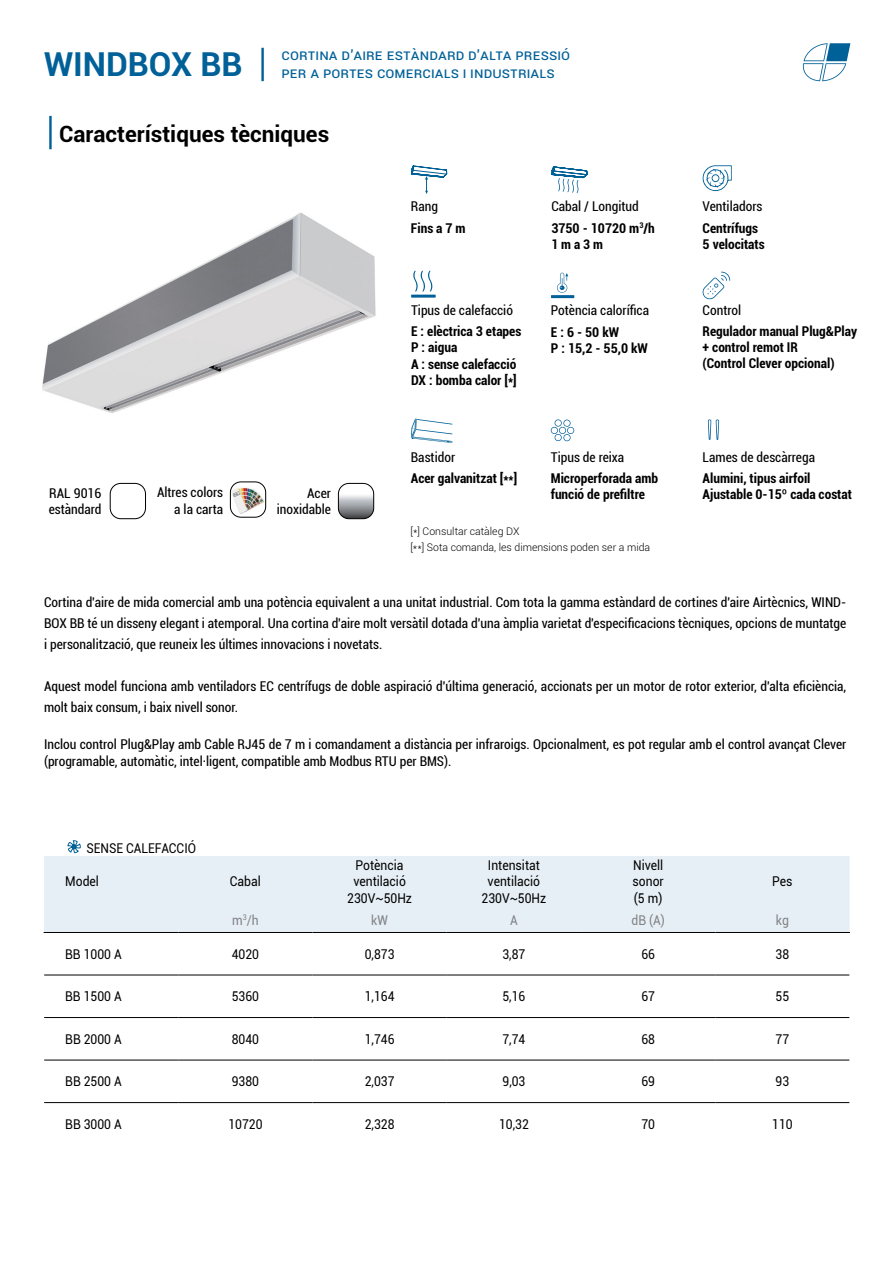
<style>
.page{position:relative;width:893px;height:1263px;background:#fff}
.page>*{position:absolute;margin:0;border:0;box-sizing:border-box;transform-origin:0 0}
.t1{font:700 33px "Roboto";color:#006098}
.t2{font:700 22.5px "Roboto";color:#000}
.t3{font:15px/18px "Roboto";color:#006098}
.t4{font:condensed 13.5px/21px "Roboto";color:#000101;text-align:justify}
.t5{font:condensed 13.5px/16.2px "Roboto";color:#000}
.t6{font:700 condensed 13.5px/16.2px "Roboto";color:#000}
.t7{font:13.5px/16.2px "Roboto";color:#000;text-align:center;scale:.9 1}
.t8{font:13.5px "Roboto";color:#808285;scale:.9 1}
.t9{font:700 condensed 13.2px "Roboto";color:#000}
.t10{font:300 10.5px "Roboto";color:#000}
.s1{font-weight:700}
</style>
<div class="page">
<svg style="left:803px;top:43px;width:47px;height:38px"></svg>
<img style="left:42px;top:212px;width:334px;height:201px">
<div style="left:44px;top:856px;width:806px;height:76px;background:#e6eff5"></div>
<svg style="left:44px;top:974px;width:806px;height:130px"></svg>
<hr style="left:44px;top:932px;width:134px;height:1px;background:#000">
<hr style="left:178px;top:932px;width:134px;height:1px;background:#000">
<hr style="left:312px;top:932px;width:135px;height:1px;background:#000">
<hr style="left:447px;top:932px;width:134px;height:1px;background:#000">
<hr style="left:581px;top:932px;width:134px;height:1px;background:#000">
<hr style="left:715px;top:932px;width:135px;height:1px;background:#000">
<hr style="left:44px;top:975px;width:134px;height:1px;background:#000">
<hr style="left:178px;top:975px;width:134px;height:1px;background:#000">
<hr style="left:312px;top:975px;width:135px;height:1px;background:#000">
<hr style="left:447px;top:975px;width:134px;height:1px;background:#000">
<hr style="left:581px;top:975px;width:134px;height:1px;background:#000">
<hr style="left:715px;top:975px;width:134px;height:1px;background:#000">
<hr style="left:44px;top:1017px;width:134px;height:1px;background:#000">
<hr style="left:178px;top:1017px;width:134px;height:1px;background:#000">
<hr style="left:312px;top:1017px;width:135px;height:1px;background:#000">
<hr style="left:447px;top:1017px;width:134px;height:1px;background:#000">
<hr style="left:581px;top:1017px;width:134px;height:1px;background:#000">
<hr style="left:715px;top:1017px;width:134px;height:1px;background:#000">
<hr style="left:44px;top:1060px;width:134px;height:1px;background:#000">
<hr style="left:178px;top:1060px;width:134px;height:1px;background:#000">
<hr style="left:312px;top:1060px;width:135px;height:1px;background:#000">
<hr style="left:447px;top:1060px;width:134px;height:1px;background:#000">
<hr style="left:581px;top:1060px;width:134px;height:1px;background:#000">
<hr style="left:715px;top:1060px;width:134px;height:1px;background:#000">
<hr style="left:44px;top:1102px;width:134px;height:1px;background:#000">
<hr style="left:178px;top:1102px;width:134px;height:1px;background:#000">
<hr style="left:312px;top:1102px;width:135px;height:1px;background:#000">
<hr style="left:447px;top:1102px;width:134px;height:1px;background:#000">
<hr style="left:581px;top:1102px;width:134px;height:1px;background:#000">
<hr style="left:715px;top:1102px;width:134px;height:1px;background:#000">
<svg style="left:67px;top:840px;width:14px;height:14px"></svg>
<hr style="left:261px;top:48px;width:3px;height:33px;background:#006098">
<hr style="left:49px;top:116px;width:3px;height:33px;background:#006098">
<svg style="left:410px;top:165px;width:38px;height:29px"></svg>
<svg style="left:411px;top:271px;width:25px;height:27px"></svg>
<svg style="left:551px;top:273px;width:23px;height:25px"></svg>
<svg style="left:551px;top:419px;width:23px;height:22px"></svg>
<svg style="left:703px;top:272px;width:27px;height:28px"></svg>
<div style="left:110px;top:483px;width:36px;height:36px;border:1px solid #000;border-radius:11px"></div>
<img style="left:232px;top:483px;width:34px;height:32px">
<div style="left:230px;top:481px;width:36px;height:37px;border:1px solid #000;border-radius:11px"></div>
<svg style="left:338px;top:483px;width:36px;height:36px"></svg>
<div style="left:338px;top:483px;width:36px;height:36px;border:1px solid #000;border-radius:11px"></div>
<svg style="left:551px;top:166px;width:37px;height:27px"></svg>
<svg style="left:702px;top:165px;width:30px;height:26px"></svg>
<svg style="left:411px;top:418px;width:41px;height:25px"></svg>
<svg style="left:708px;top:419px;width:11px;height:21px"></svg>
<h1 class="t1" style="left:44px;top:41px;width:200px">WINDBOX BB</h1>
<p class="t3" style="left:282px;top:45px;width:290px">Cortina d'Aire estÀndarD d'Alta PreSsió<br>Per a PORTES</p>
<p class="t3" style="left:377px;top:63px;width:62px">COMERCIALS</p>
<p class="t3" style="left:463px;top:63px;width:48px">IINDUSTRIALS</p>
<h2 class="t2" style="left:59px;top:118px;width:272px">Característiques tècniques</h2>
<p class="t5" style="left:49px;top:484px;width:54px">RAL 9016 estàndard</p>
<p class="t5" style="left:157px;top:484px;width:68px;text-align:right">Altres colors a la carta</p>
<p class="t5" style="left:277px;top:485px;width:56px;text-align:right">Acer inoxidable</p>
<p class="t5" style="left:411px;top:198px;width:29px">Rang</p>
<p class="t6" style="left:411px;top:219px;width:56px">Fins a 7 m</p>
<p class="t5" style="left:411px;top:301px;width:103px">Tipus de calefacció</p>
<p class="t6" style="left:411px;top:323px;width:112px">E : elèctrica 3 etapes<br>P : aigua<br>A : sense calefacció<br>DX : bomba calor [*]</p>
<p class="t5" style="left:411px;top:449px;width:46px">Bastidor</p>
<p class="t6" style="left:411px;top:470px;width:108px">Acer galvanitzat [**]</p>
<p class="t10" style="left:411px;top:524px;width:110px">[*] Consultar catàleg DX</p>
<p class="t5" style="left:551px;top:195px;width:105px;line-height:21.3px">Cabal / Longitud<br><span class="s1">3750 - 10720 m</span><sup>3</sup><span class="s1">/h</span></p>
<p class="t9" style="left:551px;top:235px;width:53px">1 m a 3 m</p>
<p class="t5" style="left:551px;top:302px;width:100px">Potència calorífica</p>
<p class="t6" style="left:551px;top:324px;width:98px">E : 6 - 50 kW<br>P : 15,2 - 55,0 kW</p>
<p class="t5" style="left:551px;top:448px;width:75px">Tipus de reixa</p>
<p class="t6" style="left:551px;top:469px;width:109px">Microperforada amb funció de prefiltre</p>
<p class="t10" style="left:410px;top:540px;width:241px">[**] Sota comanda, les dimensions poden ser a mida</p>
<p class="t5" style="left:703px;top:198px;width:61px">Ventiladors</p>
<p class="t6" style="left:703px;top:219px;width:64px">Centrífugs<br>5 velocitats</p>
<p class="t5" style="left:703px;top:302px;width:40px">Control</p>
<p class="t6" style="left:703px;top:322px;width:156px">Regulador manual Plug&amp;Play + control remot IR<br>(Control Clever opcional)</p>
<p class="t5" style="left:703px;top:449px;width:114px">Lames de descàrrega</p>
<p class="t6" style="left:703px;top:470px;width:151px">Alumini, tipus airfoil<br>Ajustable 0-15º cada costat</p>
<p class="t4" style="left:44px;top:591px;width:804px">Cortina d'aire de mida comercial amb una potència equivalent a una unitat industrial. Com tota la gamma estàndard de cortines d'aire Airtècnics, WIND-BOX BB té un disseny elegant i atemporal. Una cortina d'aire molt versàtil dotada d'una àmplia varietat d'especificacions tècniques, opcions de muntatge i personalització, que reuneix les últimes innovacions i novetats.</p>
<p class="t4" style="left:44px;top:675px;width:804px">Aquest model funciona amb ventiladors EC centrífugs de doble aspiració d'última generació, accionats per un motor de rotor exterior, d'alta eficiència, molt baix consum, i baix nivell sonor.</p>
<p class="t5" style="left:44px;top:736px;width:804px">Inclou control Plug&amp;Play amb Cable RJ45 de 7 m i comandament a distància per infraroigs. Opcionalment, es pot regular amb el control avançat Clever (programable, automàtic, intel·ligent, compatible amb Modbus RTU per BMS).</p>
<p class="t7" style="left:86px;top:839px;width:123px">SENSE CALEFACCIÓ</p>
<p class="t7" style="left:65px;top:873px;width:39px">Model</p>
<p class="t7" style="left:230px;top:873px;width:36px">Cabal</p>
<p class="t7" style="left:347px;top:857px;width:73px">Potència ventilació<br>230V~50Hz</p>
<p class="t7" style="left:481px;top:857px;width:73px">Intensitat ventilació<br>230V~50Hz</p>
<p class="t7" style="left:632px;top:857px;width:36px;text-align:justify">Nivell sonor (5 m)</p>
<p class="t7" style="left:772px;top:873px;width:24px">Pes</p>
<p class="t8" style="left:232px;top:911px;width:31px">m<sup>3</sup>/h</p>
<p class="t8" style="left:371px;top:911px;width:20px">kW</p>
<p class="t8" style="left:510px;top:911px;width:10px">A</p>
<p class="t8" style="left:631px;top:911px;width:39px">dB (A)</p>
<p class="t8" style="left:776px;top:911px;width:16px">kg</p>
<p class="t7" style="left:65px;top:945px;width:64px">BB 1000 A</p>
<p class="t7" style="left:232px;top:945px;width:32px">4020</p>
<p class="t7" style="left:365px;top:945px;width:35px">0,873</p>
<p class="t7" style="left:502px;top:945px;width:27px">3,87</p>
<p class="t7" style="left:641px;top:945px;width:17px">66</p>
<p class="t7" style="left:776px;top:945px;width:17px">38</p>
<p class="t7" style="left:65px;top:988px;width:64px">BB 1500 A</p>
<p class="t7" style="left:232px;top:988px;width:32px">5360</p>
<p class="t7" style="left:365px;top:988px;width:35px">1,164</p>
<p class="t7" style="left:502px;top:988px;width:27px">5,16</p>
<p class="t7" style="left:641px;top:988px;width:17px">67</p>
<p class="t7" style="left:776px;top:988px;width:17px">55</p>
<p class="t7" style="left:65px;top:1030px;width:64px">BB 2000 A</p>
<p class="t7" style="left:232px;top:1030px;width:32px">8040</p>
<p class="t7" style="left:365px;top:1030px;width:35px">1,746</p>
<p class="t7" style="left:502px;top:1030px;width:27px">7,74</p>
<p class="t7" style="left:641px;top:1030px;width:17px">68</p>
<p class="t7" style="left:776px;top:1030px;width:17px">77</p>
<p class="t7" style="left:65px;top:1073px;width:64px">BB 2500 A</p>
<p class="t7" style="left:232px;top:1073px;width:32px">9380</p>
<p class="t7" style="left:365px;top:1073px;width:35px">2,037</p>
<p class="t7" style="left:502px;top:1073px;width:27px">9,03</p>
<p class="t7" style="left:641px;top:1073px;width:17px">69</p>
<p class="t7" style="left:776px;top:1073px;width:17px">93</p>
<p class="t7" style="left:65px;top:1115px;width:64px">BB 3000 A</p>
<p class="t7" style="left:228px;top:1115px;width:40px">10720</p>
<p class="t7" style="left:365px;top:1115px;width:35px">2,328</p>
<p class="t7" style="left:499px;top:1115px;width:35px">10,32</p>
<p class="t7" style="left:641px;top:1115px;width:17px">70</p>
<p class="t7" style="left:772px;top:1115px;width:24px">110</p>
</div>
